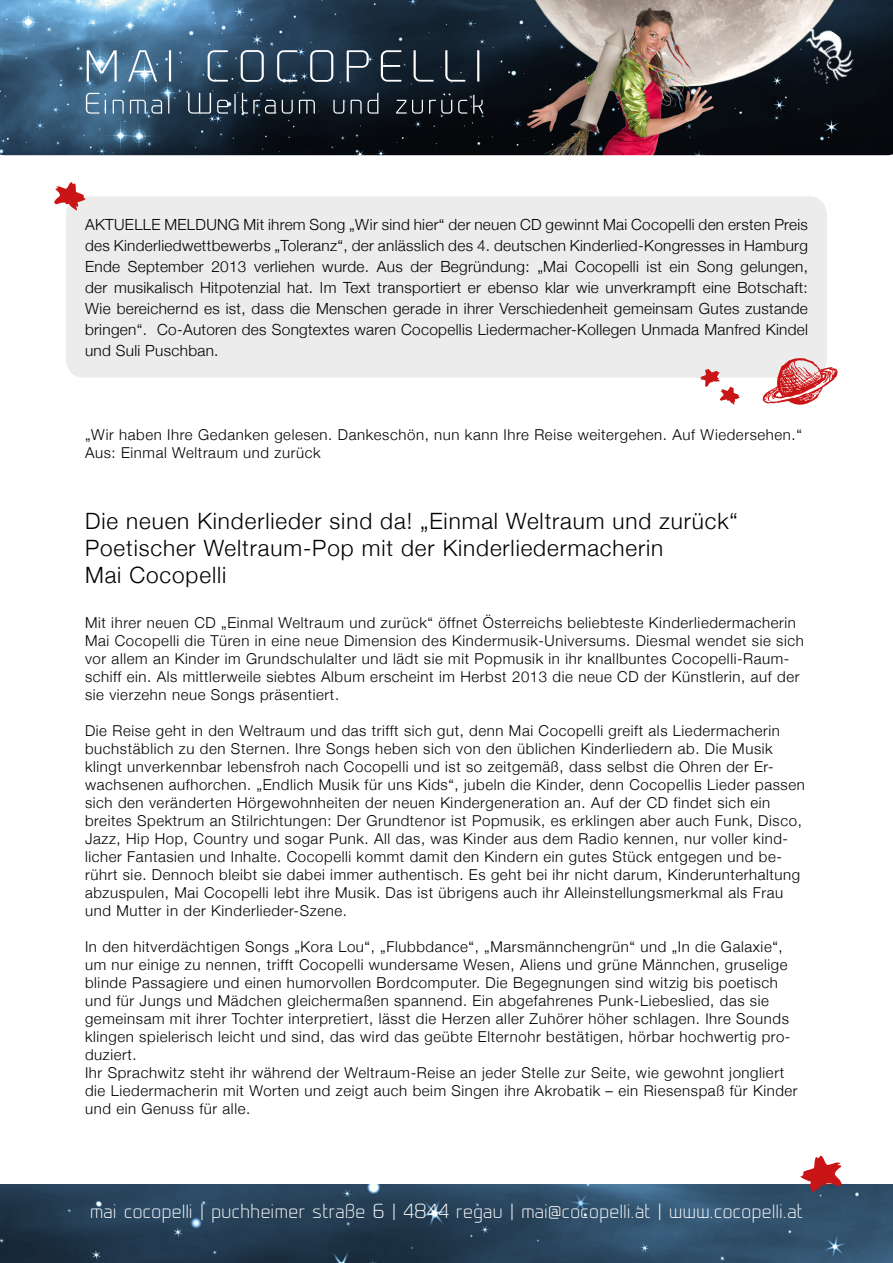
<style>
.page{position:relative;width:893px;height:1263px;background:#fff}
.page>*{position:absolute;margin:0;border:0;box-sizing:border-box;transform-origin:0 0}
.t1{font:300 22.5px/27px "Helvetica Neue";letter-spacing:.04em;color:#000}
.t2{font:300 18.9px "Prime";letter-spacing:.02em;color:#fff}
.t3{font:300 15.3px/21px "Helvetica Neue";letter-spacing:.02em;color:#000;text-align:justify}
.t4{font:300 15px/18px "Helvetica Neue";letter-spacing:.04em;color:#000}
</style>
<div class="page">
<div style="left:66px;top:196px;width:761px;height:182px;background:#ececed;border-radius:18px"></div>
<img style="left:0;top:0;width:893px;height:155px">
<img style="left:0;top:1184px;width:893px;height:79px">
<img style="left:788px;top:19px;width:75px;height:72px">
<svg style="left:700px;top:369px;width:40px;height:36px"></svg>
<svg style="left:763px;top:358px;width:75px;height:47px"></svg>
<svg style="left:800px;top:1156px;width:42px;height:37px"></svg>
<svg style="left:54px;top:182px;width:32px;height:29px"></svg>
<svg style="left:86px;top:93px;width:397px;height:21px;background:#364654"></svg>
<svg style="left:87px;top:50px;width:392px;height:32px;background:#445b6e"></svg>
<p class="t3" style="left:85px;top:213px;width:724px">AKTUELLE MELDUNG Mit ihrem Song „Wir sind hier“ der neuen CD gewinnt Mai Cocopelli den ersten Preis des Kinderliedwettbewerbs „Toleranz“, der anlässlich des 4. deutschen Kinderlied-Kongresses in Hamburg Ende September 2013 verliehen wurde. Aus der Begründung: „Mai Cocopelli ist ein Song gelungen, der musikalisch Hitpotenzial hat. Im Text transportiert er ebenso klar wie unverkrampft eine Botschaft:<br>Wie bereichernd es ist, dass die Menschen gerade in ihrer Verschiedenheit gemeinsam Gutes zustande bringen“. Co-Autoren des Songtextes waren Cocopellis Liedermacher-Kollegen Unmada Manfred Kindel und Suli Puschban.</p>
<p class="t4" style="left:85px;top:425px;width:718px">„Wir haben Ihre Gedanken gelesen. Dankeschön, nun kann Ihre Reise weitergehen. Auf Wiedersehen.“<br>Aus: Einmal Weltraum und zurück</p>
<h1 class="t1" style="left:85px;top:506px;width:654px">Die neuen Kinderlieder sind da! „Einmal Weltraum und zurück“<br>Poetischer Weltraum-Pop mit der Kinderliedermacherin<br>Mai Cocopelli</h1>
<p class="t4" style="left:85px;top:612px;width:720px">Mit ihrer neuen CD „Einmal Weltraum und zurück“ öffnet Österreichs beliebteste Kinderliedermacherin Mai Cocopelli die Türen in eine neue Dimension des Kindermusik-Universums. Diesmal wendet sie sich vor allem an Kinder im Grundschulalter und lädt sie mit Popmusik in ihr knallbuntes Cocopelli-Raum&shy;schiff ein. Als mittlerweile siebtes Album erscheint im Herbst 2013 die neue CD der Künstlerin, auf der sie vierzehn neue Songs präsentiert.</p>
<p class="t4" style="left:85px;top:720px;width:721px">Die Reise geht in den Weltraum und das trifft sich gut, denn Mai Cocopelli greift als Liedermacherin buchstäblich zu den Sternen. Ihre Songs heben sich von den üblichen Kinderliedern ab. Die Musik klingt unverkennbar lebensfroh nach Cocopelli und ist so zeitgemäß, dass selbst die Ohren der Er&shy;wachsenen aufhorchen. „Endlich Musik für uns Kids“, jubeln die Kinder, denn Cocopellis Lieder passen sich den veränderten Hörgewohnheiten der neuen Kindergeneration an. Auf der CD findet sich ein breites Spektrum an Stilrichtungen: Der Grundtenor ist Popmusik, es erklingen aber auch Funk, Disco, Jazz, Hip Hop, Country und sogar Punk. All das, was Kinder aus dem Radio kennen, nur voller kind&shy;licher Fantasien und Inhalte. Cocopelli kommt damit den Kindern ein gutes Stück entgegen und be&shy;rührt sie. Dennoch bleibt sie dabei immer authentisch. Es geht bei ihr nicht darum, Kinderunterhaltung abzuspulen, Mai Cocopelli lebt ihre Musik. Das ist übrigens auch ihr Alleinstellungsmerkmal als Frau und Mutter in der Kinderlieder-Szene.</p>
<p class="t4" style="left:85px;top:936px;width:714px">In den hitverdächtigen Songs „Kora Lou“, „Flubbdance“, „Marsmännchengrün“ und „In die Galaxie“, um nur einige zu nennen, trifft Cocopelli wundersame Wesen, Aliens und grüne Männchen, gruselige blinde Passagiere und einen humorvollen Bordcomputer. Die Begegnungen sind witzig bis poetisch und für Jungs und Mädchen gleichermaßen spannend. Ein abgefahrenes Punk-Liebeslied, das sie gemeinsam mit ihrer Tochter interpretiert, lässt die Herzen aller Zuhörer höher schlagen. Ihre Sounds klingen spielerisch leicht und sind, das wird das geübte Elternohr bestätigen, hörbar hochwertig pro&shy;duziert.<br>Ihr Sprachwitz steht ihr während der Weltraum-Reise an jeder Stelle zur Seite, wie gewohnt jongliert die Liedermacherin mit Worten und zeigt auch beim Singen ihre Akrobatik – ein Riesenspaß für Kinder und ein Genuss für alle.</p>
<p class="t2" style="left:90px;top:1200px;width:714px">mai cocopelli | puchheimer straße 6 | 4844 regau | mai@cocopelli.at | www.cocopelli.at</p>
</div>
